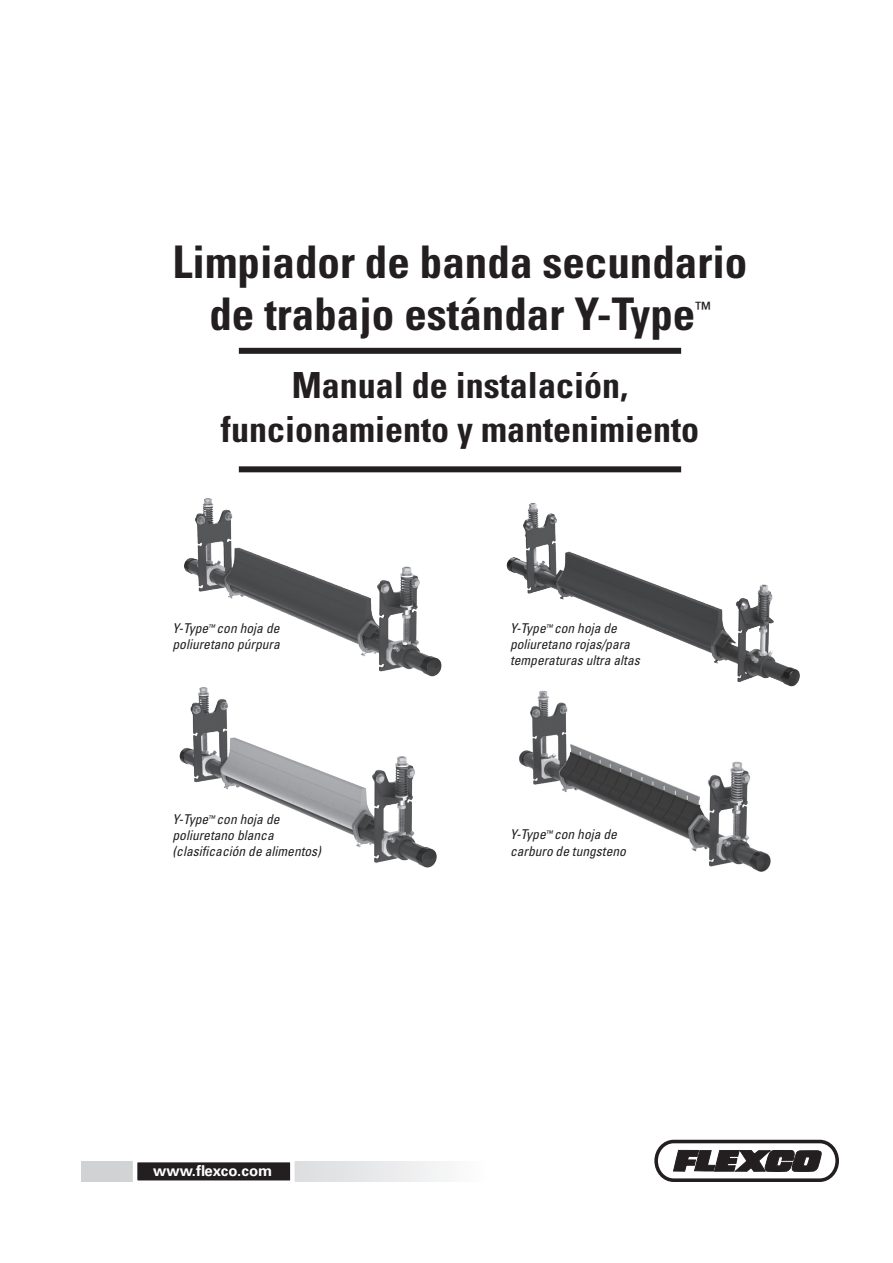
<style>
.page{position:relative;width:893px;height:1263px;background:#fff}
.page>*{position:absolute;margin:0;border:0;box-sizing:border-box;transform-origin:0 0}
.t1{font:700 condensed 45px/51.8px "Univers LT Std";color:#231f20;text-align:center}
.t2{font:700 condensed 36px/43.2px "Univers LT Std";color:#231f20;text-align:center}
.t3{font:condensed 18.3px "Univers LT Std";color:#231f20}
.t4{font:700 15px "Univers LT Std";color:#fff}
.t5{font:italic condensed 13.5px/16.2px "Univers LT Std";color:#231f20}
</style>
<div class="page">
<div style="left:239px;top:348px;width:442px;height:6px;background:#231f20"></div>
<div style="left:239px;top:466px;width:442px;height:6px;background:#231f20"></div>
<svg style="left:81px;top:1161px;width:363px;height:20px"></svg>
<div style="left:135px;top:1160px;width:157px;height:23px;background:#231f20"></div>
<div style="left:133px;top:1158px;width:162px;height:27px;border:4px solid #fff"></div>
<div style="left:654px;top:1140px;width:185px;height:42px;border:4px solid #231f20;border-radius:18px"></div>
<svg style="left:673px;top:1150px;width:149px;height:22px;background:#4d4a4b"></svg>
<img style="left:179px;top:687px;width:258px;height:181px">
<img style="left:519px;top:691px;width:252px;height:181px">
<img style="left:184px;top:498px;width:258px;height:179px">
<img style="left:506px;top:503px;width:294px;height:188px">
<h1 class="t1" style="left:172px;top:236px;width:576px">Limpiador de banda secundario de trabajo estándar Y-Type</h1>
<h3 class="t3" style="left:695px;top:297px;width:17px">™</h3>
<h2 class="t2" style="left:221px;top:364px;width:480px">Manual de instalación, funcionamiento y mantenimiento</h2>
<p class="t5" style="left:172px;top:620px;width:109px">Y-Type<sup>™</sup> con hoja de poliuretano púrpura</p>
<p class="t5" style="left:510px;top:620px;width:131px">Y-Type<sup>™</sup> con hoja de poliuretano rojas/para temperaturas ultra altas</p>
<p class="t5" style="left:173px;top:810px;width:150px">Y-Type<sup>™</sup> con hoja de poliuretano blanca (clasificación de alimentos)</p>
<p class="t4" style="left:153px;top:1161px;width:121px">www.flexco.com</p>
<p class="t5" style="left:510px;top:826px;width:117px">Y-Type<sup>™</sup> con hoja de carburo de tungsteno</p>
</div>
